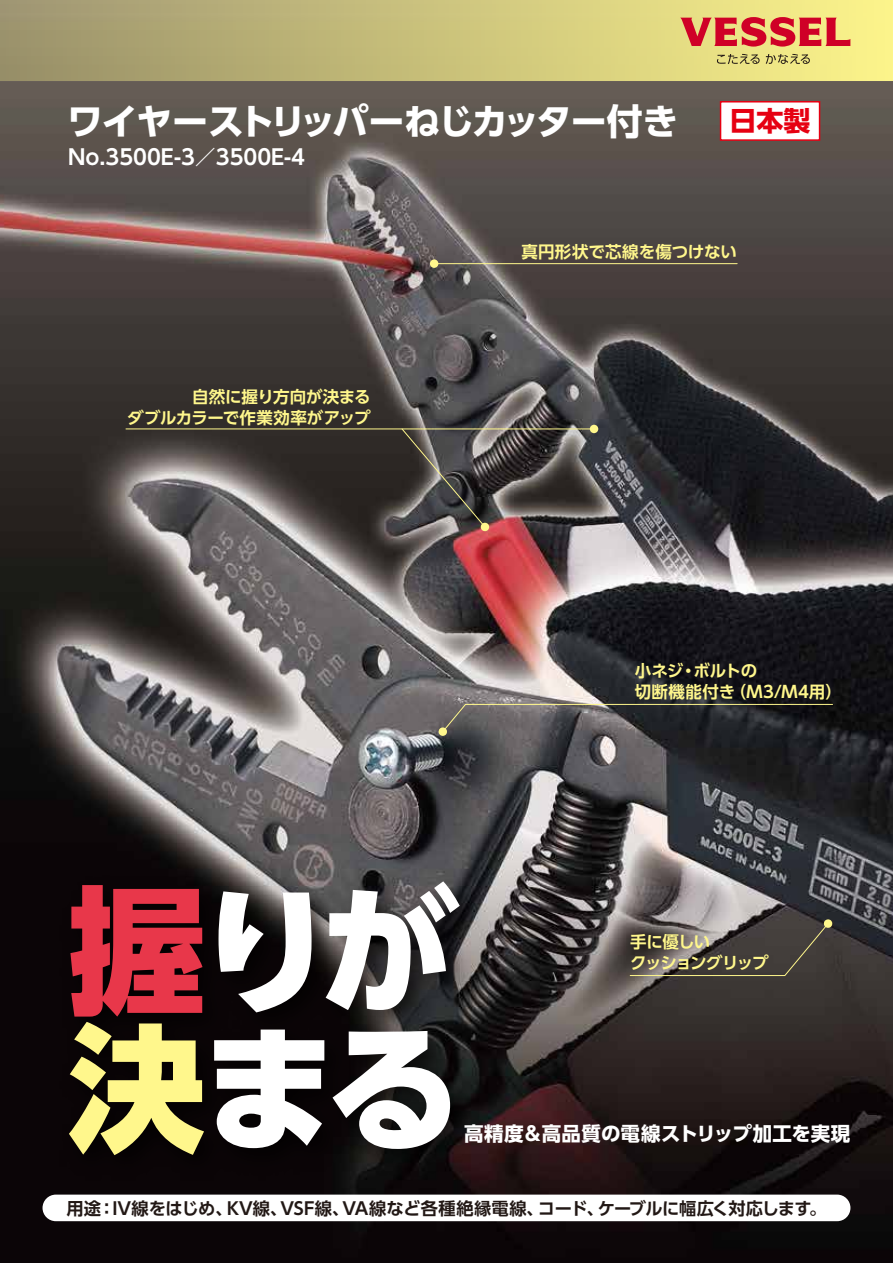
<style>
.page{position:relative;width:893px;height:1263px;background:#fff}
.page>*{position:absolute;margin:0;border:0;box-sizing:border-box;transform-origin:0 0}
.t1{font:800 138px/138px "UD Shin Go Pro";letter-spacing:-.085em;color:#fff}
.t2{font:700 36px "UD Shin Go Pro";letter-spacing:-.05em;color:#fff}
.t3{font:700 27px "UD Shin Go Pro";color:#e60012}
.t4{font:700 21px "UD Shin Go Pro De";color:#fff}
.t5{font:700 19.5px "UD Shin Go Pro";letter-spacing:.01em;color:#fff}
.t6{font:700 17.25px "UD Shin Go Pro De";letter-spacing:-.01em;color:#221815}
.t7{font:700 16.5px/21px "UD Shin Go Pro De";letter-spacing:-.005em;color:#fff78c;text-align:right}
.t8{font:700 16.5px/21px "UD Shin Go Pro De";letter-spacing:.015em;color:#fff78c}
.t9{font:700 16.5px/21px "UD Shin Go Pro De";letter-spacing:-.065em;color:#fff78c}
.s1{color:#e8374a}
.s2{color:#fff78c}
</style>
<div class="page">
<img style="left:0;top:81px;width:893px;height:1182px">
<div style="left:0;top:0;width:893px;height:81px;background:linear-gradient(to right,#9a916c,#fcf48b)"></div>
<svg style="left:680px;top:17px;width:170px;height:30px;background:#dd6c53"></svg>
<svg style="left:717px;top:54px;width:43px;height:10px"></svg>
<svg style="left:766px;top:54px;width:44px;height:10px"></svg>
<div style="left:43px;top:1194px;width:807px;height:27px;background:#fff;border-radius:13px"></div>
<img style="left:51px;top:864px;width:447px;height:365px">
<hr style="left:126px;top:429px;width:468px;height:1px;background:#fff78c">
<div style="left:590px;top:425px;width:8px;height:8px;background:#fff78c;border-radius:50%"></div>
<svg style="left:629px;top:919px;width:204px;height:57px;background:#57514d"></svg>
<svg style="left:438px;top:704px;width:395px;height:32px;background:#484746"></svg>
<hr style="left:434px;top:263px;width:303px;height:1px;background:#fff78c">
<div style="left:430px;top:259px;width:8px;height:9px;background:#fff78c;border-radius:50%"></div>
<svg style="left:401px;top:428px;width:89px;height:104px;background:#55524f"></svg>
<div style="left:720px;top:101px;width:100px;height:40px;background:#fff;border:2px solid #e60012"></div>
<h2 class="t2" style="left:67px;top:92px;width:613px">ワイヤーストリッパーねじカッター付き</h2>
<p class="t4" style="left:68px;top:140px;width:238px">No.3500E-3／3500E-4</p>
<h3 class="t3" style="left:730px;top:99px;width:82px">日本製</h3>
<p class="t7" style="left:127px;top:386px;width:245px">自然に握り方向が決まる<br>ダブルカラーで作業効率がアップ</p>
<p class="t7" style="left:521px;top:241px;width:217px">真円形状で芯線を傷つけない</p>
<p class="t8" style="left:635px;top:660px;width:209px">小ネジ・ボルトの<br>切断機能付き（M3/M4用）</p>
<h1 class="t1" style="left:68px;top:878px;width:396px"><span class="s1">握</span>りが<span class="s2">決</span>まる</h1>
<p class="t9" style="left:630px;top:931px;width:140px">手に優しい<br>クッショングリップ</p>
<p class="t5" style="left:464px;top:1118px;width:388px">高精度＆高品質の電線ストリップ加工を実現</p>
<p class="t6" style="left:66px;top:1194px;width:762px">用途：IV線をはじめ、KV線、VSF線、VA線など各種絶縁電線、コード、ケーブルに幅広く対応します。</p>
</div>
